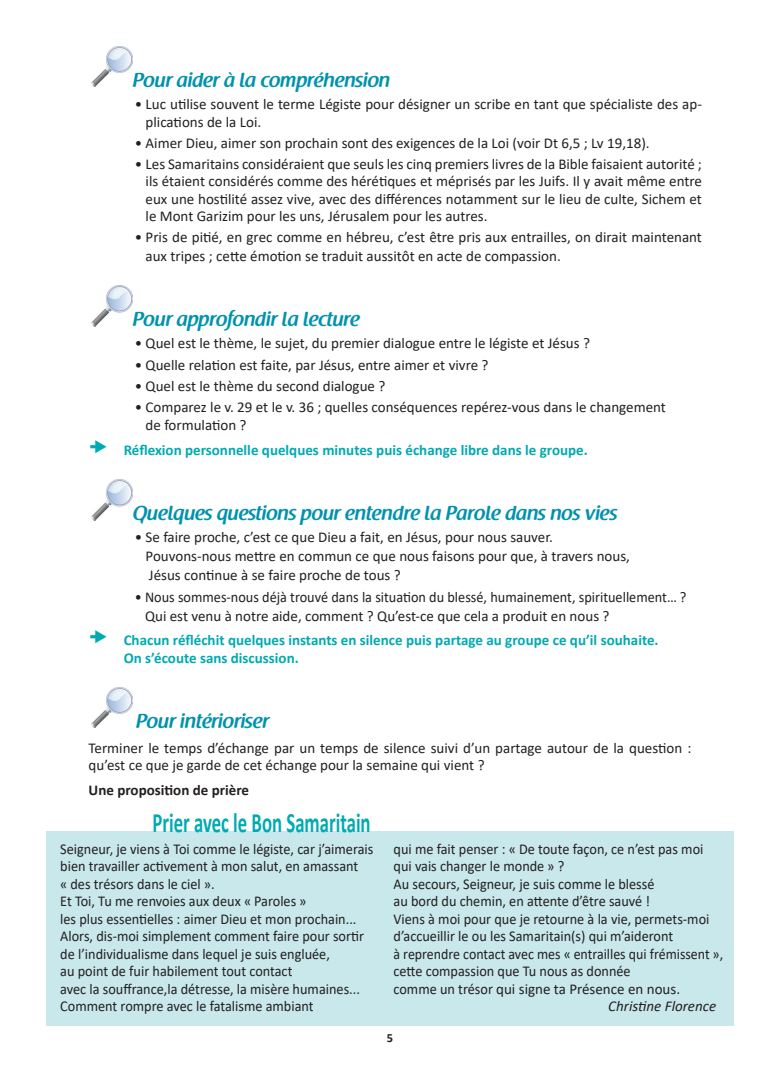
<style>
.page{position:relative;width:780px;height:1088px;background:#fff}
.page>*{position:absolute;margin:0;border:0;box-sizing:border-box;transform-origin:0 0}
.t1{font:700 28.12px "Calibri";color:#00aab2;scale:.67 1}
.t2{font:600 20px "Raspoutine";color:#0092ae}
.t3{font:15px/17.5px "Calibri";color:#231f20}
.t4{font:15px/17.5px "Calibri";color:#231f20;scale:.95 1}
.t5{font:700 15px/17.5px "Calibri";color:#00aab2}
.t6{font:700 15px "Calibri";color:#231f20}
.t7{font:italic 15px "Calibri";color:#231f20}
.t8{font:700 12.5px "Calibri";color:#231f20}
</style>
<div class="page">
<img style="left:91px;top:46px;width:42px;height:41px">
<img style="left:91px;top:285px;width:42px;height:41px">
<img style="left:91px;top:479px;width:42px;height:41px">
<img style="left:91px;top:687px;width:42px;height:41px">
<div style="left:46px;top:832px;width:687px;height:194px;background:#c8e8eb"></div>
<h2 class="t2" style="left:133px;top:69px;width:259px">Pour aider à la compréhension</h2>
<p class="t3" style="left:146px;top:95px;width:558px;text-indent:-11px">• Luc utilise souvent le terme Légiste pour désigner un scribe en tant que spécialiste des ap&shy;plications de la Loi.</p>
<p class="t3" style="left:135px;top:134px;width:516px">• Aimer Dieu, aimer son prochain sont des exigences de la Loi (voir Dt 6,5 ; Lv 19,18).</p>
<p class="t3" style="left:146px;top:155px;width:558px;text-align:justify;text-indent:-11px">• Les Samaritains considéraient que seuls les cinq premiers livres de la Bible faisaient autorité ; ils étaient considérés comme des hérétiques et méprisés par les Juifs. Il y avait même entre eux une hostilité assez vive, avec des différences notamment sur le lieu de culte, Sichem et le Mont Garizim pour les uns, Jérusalem pour les autres.</p>
<p class="t3" style="left:146px;top:228px;width:558px;line-height:18.8px;text-indent:-11px">• Pris de pitié, en grec comme en hébreu, c’est être pris aux entrailles, on dirait maintenant aux tripes ; cette émotion se traduit aussitôt en acte de compassion.</p>
<h2 class="t2" style="left:133px;top:308px;width:229px">Pour approfondir la lecture</h2>
<p class="t3" style="left:135px;top:334px;width:457px">• Quel est le thème, le sujet, du premier dialogue entre le légiste et Jésus ?</p>
<p class="t3" style="left:135px;top:355px;width:355px">• Quelle relation est faite, par Jésus, entre aimer et vivre ?</p>
<p class="t3" style="left:135px;top:376px;width:252px">• Quel est le thème du second dialogue ?</p>
<p class="t3" style="left:146px;top:397px;width:522px;line-height:18.8px;text-indent:-11px">• Comparez le v. 29 et le v. 36 ; quelles conséquences repérez-vous dans le changement de formulation ?</p>
<p class="t5" style="left:124px;top:441px;width:465px">Réflexion personnelle quelques minutes puis échange libre dans le groupe.</p>
<h2 class="t2" style="left:133px;top:502px;width:486px">Quelques questions pour entendre la Parole dans nos vies</h2>
<p class="t3" style="left:146px;top:527px;width:486px;line-height:18.8px;text-indent:-11px">• Se faire proche, c’est ce que Dieu a fait, en Jésus, pour nous sauver.<br>Pouvons-nous mettre en commun ce que nous faisons pour que, à travers nous,<br>Jésus continue à se faire proche de tous ?</p>
<p class="t4" style="left:145px;top:587px;width:571px;line-height:18.8px;text-indent:-10px">• Nous sommes-nous déjà trouvé dans la situation du blessé, humainement, spirituellement… ?<br>Qui est venu à notre aide, comment ? Qu’est-ce que cela a produit en nous ?</p>
<p class="t5" style="left:124px;top:631px;width:536px">Chacun réfléchit quelques instants en silence puis partage au groupe ce qu’il souhaite.<br>On s’écoute sans discussion.</p>
<h2 class="t2" style="left:136px;top:710px;width:134px">Pour intérioriser</h2>
<p class="t3" style="left:89px;top:738px;width:604px">Terminer le temps d’échange par un temps de silence suivi d’un partage autour de la question : qu’est ce que je garde de cet échange pour la semaine qui vient ?</p>
<p class="t6" style="left:89px;top:779px;width:162px">Une proposition de prière</p>
<h1 class="t1" style="left:152px;top:802px;width:327px">Prier avec le Bon Samaritain</h1>
<p class="t4" style="left:60px;top:839px;width:331px">Seigneur, je viens à Toi comme le légiste, car j’aimerais bien travailler activement à mon salut, en amassant<br>« des trésors dans le ciel ».<br>Et Toi, Tu me renvoies aux deux « Paroles »<br>les plus essentielles : aimer Dieu et mon prochain...<br>Alors, dis-moi simplement comment faire pour sortir de l’individualisme dans lequel je suis engluée,<br>au point de fuir habilement tout contact<br>avec la souffrance,la détresse, la misère humaines...<br>Comment rompre avec le fatalisme ambiant</p>
<p class="t4" style="left:393px;top:839px;width:348px">qui me fait penser : « De toute façon, ce n’est pas moi qui vais changer le monde » ?<br>Au secours, Seigneur, je suis comme le blessé<br>au bord du chemin, en attente d’être sauvé !<br>Viens à moi pour que je retourne à la vie, permets-moi d’accueillir le ou les Samaritain(s) qui m’aideront<br>à reprendre contact avec mes « entrailles qui frémissent », cette compassion que Tu nous as donnée<br>comme un trésor qui signe ta Présence en nous.</p>
<p class="t7" style="left:608px;top:996px;width:109px">Christine Florence</p>
<p class="t8" style="left:387px;top:1029px;width:8px">5</p>
</div>
